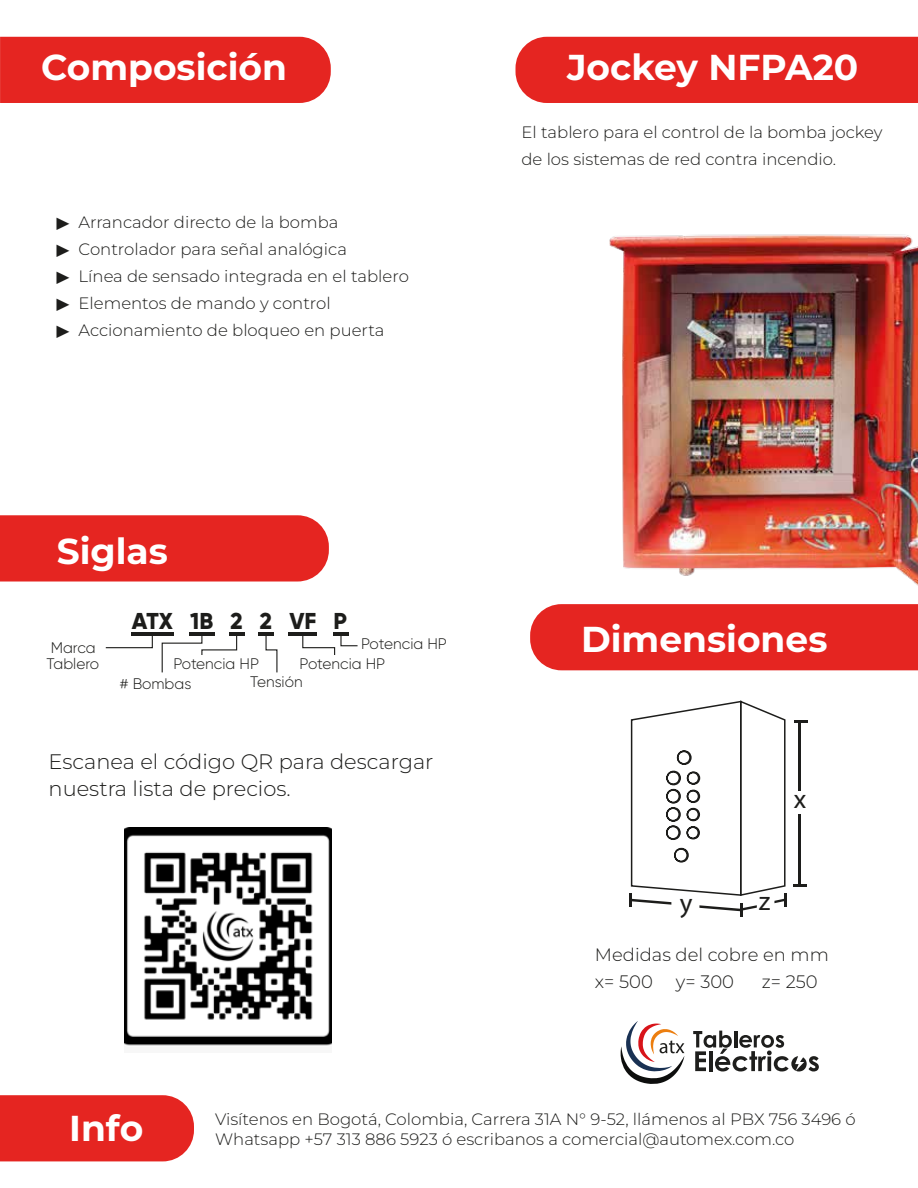
<style>
.page{position:relative;width:918px;height:1188px;background:#fff}
.page>*{position:absolute;margin:0;border:0;box-sizing:border-box;transform-origin:0 0}
.t1{font:700 36px "Montserrat";color:#fff}
.t2{font:27px "Myriad Pro";color:#1d1d1b}
.t3{font:800 22.95px "Gilroy";color:#1d1d1b}
.t4{font:300 21px/27px "Montserrat";color:#1d1d1b}
.t5{font:300 18px/27px "Montserrat";color:#1d1d1b}
.t6{font:300 16.5px/27px "Montserrat";color:#1d1d1b}
.t7{font:300 15.3px/15.3px "Gilroy";color:#1d1d1b}
.s1{font-family:"Haettenschweiler";font-weight:400;font-size:18px}
</style>
<div class="page">
<div style="left:0;top:37px;width:331px;height:66px;background:#e52521"></div>
<div style="left:516px;top:37px;width:402px;height:66px;background:#e52521"></div>
<div style="left:530px;top:604px;width:388px;height:66px;background:#e52521"></div>
<div style="left:0;top:515px;width:329px;height:67px;background:#e52521"></div>
<div style="left:0;top:1095px;width:194px;height:66px;background:#e52521"></div>
<svg style="left:693px;top:1031px;width:126px;height:40px"></svg>
<svg style="left:621px;top:1021px;width:63px;height:63px"></svg>
<hr style="left:794px;top:720px;width:14px;height:3px;background:#1d1d1b">
<hr style="left:740px;top:903px;width:3px;height:14px;background:#1d1d1b">
<svg style="left:793px;top:884px;width:14px;height:2px"></svg>
<svg style="left:630px;top:700px;width:157px;height:211px"></svg>
<hr style="left:798px;top:721px;width:3px;height:70px;background:#1d1d1b">
<hr style="left:798px;top:814px;width:3px;height:70px;background:#1d1d1b">
<hr style="left:131px;top:632px;width:42px;height:4px;background:#1d1d1b">
<hr style="left:189px;top:632px;width:25px;height:4px;background:#1d1d1b">
<hr style="left:229px;top:632px;width:15px;height:4px;background:#1d1d1b">
<hr style="left:258px;top:632px;width:16px;height:4px;background:#1d1d1b">
<hr style="left:333px;top:632px;width:16px;height:4px;background:#1d1d1b">
<hr style="left:288px;top:632px;width:29px;height:4px;background:#1d1d1b">
<svg style="left:105px;top:636px;width:48px;height:13px"></svg>
<svg style="left:161px;top:633px;width:77px;height:40px"></svg>
<svg style="left:265px;top:636px;width:13px;height:37px"></svg>
<svg style="left:302px;top:636px;width:56px;height:19px"></svg>
<img style="left:125px;top:827px;width:207px;height:219px">
<img style="left:608px;top:234px;width:310px;height:388px">
<h1 class="t1" style="left:41px;top:44px;width:247px">Composición</h1>
<h1 class="t1" style="left:567px;top:44px;width:293px">Jockey NFPA20</h1>
<p class="t6" style="left:54px;top:208px;width:356px"><span class="s1">►</span> Arrancador directo de la bomba<br><span class="s1">►</span> Controlador para señal analógica<br><span class="s1">►</span> Línea de sensado integrada en el tablero <span class="s1">►</span> Elementos de mando y control<br><span class="s1">►</span> Accionamiento de bloqueo en puerta</p>
<p class="t6" style="left:521px;top:119px;width:363px">El tablero para el control de la bomba jockey de los sistemas de red contra incendio.</p>
<h1 class="t1" style="left:57px;top:527px;width:113px">Siglas</h1>
<p class="t7" style="left:47px;top:640px;width:54px">Marca<br>Tablero</p>
<h3 class="t3" style="left:132px;top:606px;width:217px">ATX 1B 2 2 VF P</h3>
<p class="t7" style="left:361px;top:636px;width:87px">Potencia HP</p>
<p class="t7" style="left:173px;top:656px;width:87px">Potencia HP</p>
<p class="t7" style="left:300px;top:656px;width:87px">Potencia HP</p>
<p class="t7" style="left:119px;top:676px;width:74px"># Bombas</p>
<p class="t7" style="left:250px;top:674px;width:54px">Tensión</p>
<p class="t4" style="left:49px;top:747px;width:386px">Escanea el código QR para descargar nuestra lista de precios.</p>
<h1 class="t1" style="left:581px;top:615px;width:248px">Dimensiones</h1>
<h2 class="t2" style="left:794px;top:782px;width:14px">x</h2>
<h2 class="t2" style="left:680px;top:887px;width:14px">y</h2>
<h2 class="t2" style="left:759px;top:884px;width:13px">z</h2>
<p class="t5" style="left:595px;top:941px;width:236px">Medidas del cobre en mm x= 500</p>
<p class="t5" style="left:676px;top:968px;width:60px">y= 300</p>
<p class="t5" style="left:762px;top:968px;width:57px">z= 250</p>
<h1 class="t1" style="left:69px;top:1104px;width:75px">Info</h1>
<p class="t6" style="left:215px;top:1109px;width:642px;line-height:19.8px">Visítenos en Bogotá, Colombia, Carrera 31A N° 9-52, llámenos al PBX 756 3496 ó<br>Whatsapp +57 313 886 5923 ó escribanos a comercial@automex.com.co</p>
</div>
